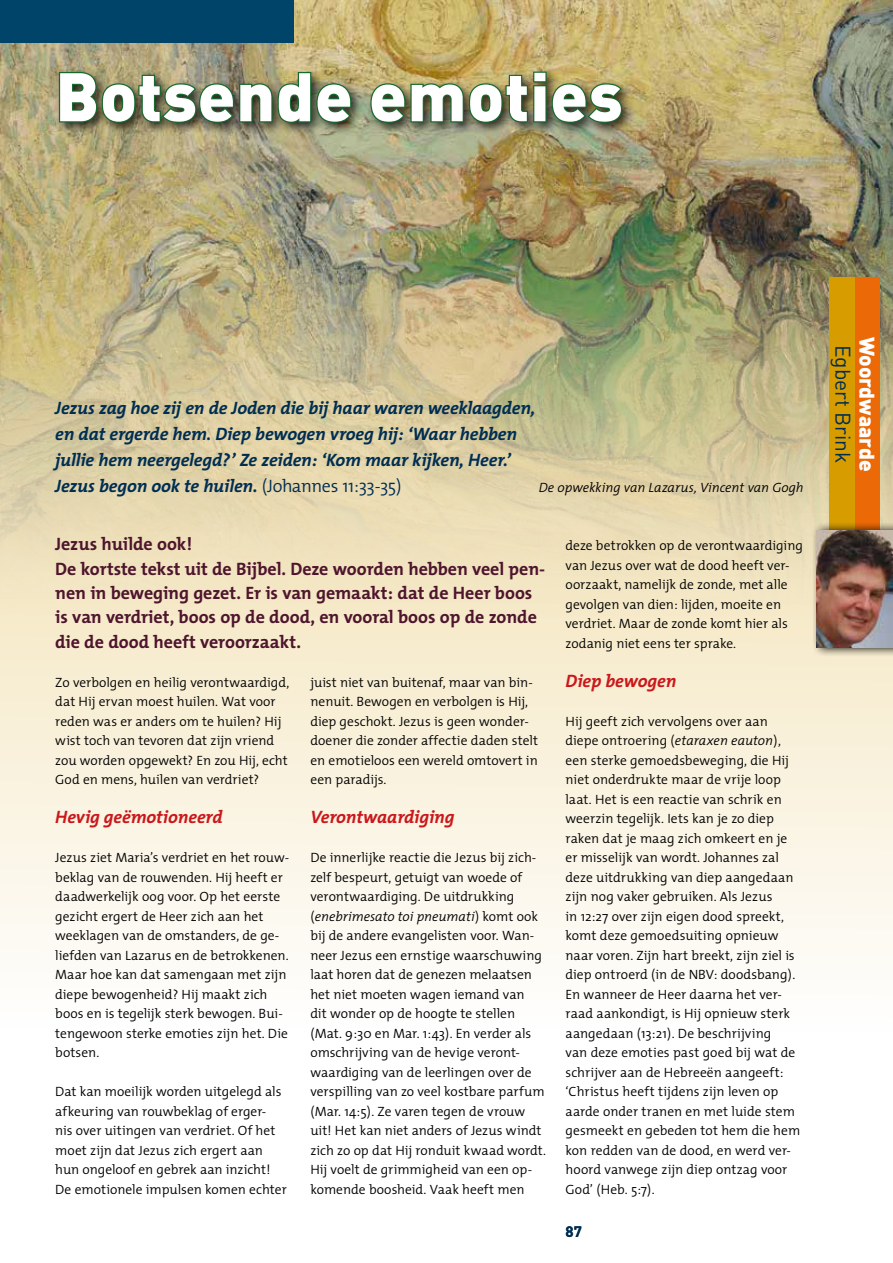
<style>
.page{position:relative;width:893px;height:1263px;background:#fff}
.page>*{position:absolute;margin:0;border:0;box-sizing:border-box;transform-origin:0 0}
.t1{font:900 67.5px "FFDIN Pro";letter-spacing:.01em;color:#fff}
.t2{font:900 21px "FFDIN Pro";color:#fff}
.t3{font:21px "FFDIN Pro";color:#002e52}
.t4{font:italic 700 18px/26px "The Mix";letter-spacing:-.01em;color:#002e52}
.t5{font:700 18px/24.3px "The Mix";letter-spacing:-.005em;color:#4e152d}
.t6{font:italic 700 18px "The Mix";letter-spacing:-.005em;color:#cb171a}
.t7{font:700 15px "FFDIN Pro";color:#002e52}
.t8{font:300 13.5px/19.5px "The Mix";color:#000}
.t9{font:italic 300 13.5px "The Mix";letter-spacing:-.005em;color:#000}
.s1{font-weight:300;font-style:normal}
.s2{font-style:italic}
</style>
<div class="page">
<svg style="left:1px;top:621px;width:892px;height:335px"></svg>
<hr style="left:0;top:0;width:1px;height:1263px;background:#9bbd1e">
<img style="left:0;top:0;width:893px;height:621px">
<div style="left:0;top:0;width:293px;height:43px;background:#004469"></div>
<div style="left:54px;top:67px;width:582px;height:69px;background:#000;opacity:.75"></div>
<img style="left:58px;top:71px;width:295px;height:53px">
<img style="left:369px;top:70px;width:254px;height:54px">
<div style="left:855px;top:277px;width:25px;height:277px;background:#ec6907"></div>
<div style="left:829px;top:277px;width:26px;height:277px;background:#d79d00"></div>
<div style="left:812px;top:522px;width:81px;height:135px;background:#000;opacity:.95"></div>
<img style="left:816px;top:531px;width:77px;height:117px">
<h1 class="t1" style="left:55px;top:39px;width:569px">Botsende emoties</h1>
<h3 class="t4" style="left:55px;top:394px;width:482px">Jezus zag hoe zij en de Joden die bij haar waren weeklaagden, en dat ergerde hem. Diep bewogen vroeg hij: ‘Waar hebben jullie hem neergelegd?’ Ze zeiden: ‘Kom maar kijken, Heer.’ Jezus begon ook te huilen. <span class="s1">(Johannes 11:33-35)</span></h3>
<p class="t9" style="left:539px;top:476px;width:266px">De opwekking van Lazarus, Vincent van Gogh</p>
<h3 class="t5" style="left:55px;top:532px;width:491px">Jezus huilde ook!<br>De kortste tekst uit de Bijbel. Deze woorden hebben veel pen&shy;nen in beweging gezet. Er is van gemaakt: dat de Heer boos is van verdriet, boos op de dood, en vooral boos op de zonde die de dood heeft veroorzaakt.</h3>
<p class="t8" style="left:55px;top:672px;width:236px">Zo verbolgen en heilig verontwaardigd, dat Hij ervan moest huilen. Wat voor reden was er anders om te huilen? Hij wist toch van tevoren dat zijn vriend zou worden opgewekt? En zou Hij, echt God en mens, huilen van verdriet?</p>
<h3 class="t6" style="left:55px;top:802px;width:169px">Hevig geëmotioneerd</h3>
<p class="t8" style="left:55px;top:848px;width:235px">Jezus ziet Maria’s verdriet en het rouw&shy;beklag van de rouwenden. Hij heeft er daadwerkelijk oog voor. Op het eerste gezicht ergert de Heer zich aan het weeklagen van de omstanders, de ge&shy;liefden van Lazarus en de betrokkenen.<br>Maar hoe kan dat samengaan met zijn diepe bewogenheid? Hij maakt zich boos en is tegelijk sterk bewogen. Bui&shy;tengewoon sterke emoties zijn het. Die botsen.</p>
<p class="t8" style="left:55px;top:1081px;width:233px">Dat kan moeilijk worden uitgelegd als afkeuring van rouwbeklag of erger&shy;nis over uitingen van verdriet. Of het moet zijn dat Jezus zich ergert aan hun ongeloof en gebrek aan inzicht!<br>De emotionele impulsen komen echter</p>
<p class="t8" style="left:310px;top:672px;width:229px">juist niet van buitenaf, maar van bin&shy;nenuit. Bewogen en verbolgen is Hij, diep geschokt. Jezus is geen wonder&shy;doener die zonder affectie daden stelt en emotieloos een wereld omtovert in een paradijs.</p>
<h3 class="t6" style="left:310px;top:802px;width:146px">Verontwaardiging</h3>
<p class="t8" style="left:310px;top:848px;width:237px">De innerlijke reactie die Jezus bij zich&shy;zelf bespeurt, getuigt van woede of verontwaardiging. De uitdrukking (<span class="s2">enebrimesato toi pneumati</span>) komt ook bij de andere evangelisten voor. Wan&shy;neer Jezus een ernstige waarschuwing laat horen dat de genezen melaatsen het niet moeten wagen iemand van<br>dit wonder op de hoogte te stellen (Mat. 9:30 en Mar. 1:43). En verder als omschrijving van de hevige veront&shy;waardiging van de leerlingen over de verspilling van zo veel kostbare parfum (Mar. 14:5). Ze varen tegen de vrouw uit! Het kan niet anders of Jezus windt zich zo op dat Hij ronduit kwaad wordt.<br>Hij voelt de grimmigheid van een op&shy;komende boosheid. Vaak heeft men</p>
<p class="t8" style="left:566px;top:535px;width:239px">deze betrokken op de verontwaardiging van Jezus over wat de dood heeft ver&shy;oorzaakt, namelijk de zonde, met alle gevolgen van dien: lijden, moeite en verdriet. Maar de zonde komt hier als zodanig niet eens ter sprake.</p>
<h3 class="t6" style="left:566px;top:666px;width:112px">Diep bewogen</h3>
<p class="t8" style="left:565px;top:711px;width:236px">Hij geeft zich vervolgens over aan diepe ontroering (<span class="s2">etaraxen eauton</span>), een sterke gemoedsbeweging, die Hij niet onderdrukte maar de vrije loop laat. Het is een reactie van schrik en weerzin tegelijk. Iets kan je zo diep raken dat je maag zich omkeert en je er misselijk van wordt. Johannes zal deze uitdrukking van diep aangedaan zijn nog vaker gebruiken. Als Jezus<br>in 12:27 over zijn eigen dood spreekt, komt deze gemoedsuiting opnieuw naar voren. Zijn hart breekt, zijn ziel is diep ontroerd (in de NBV: doodsbang).<br>En wanneer de Heer daarna het ver&shy;raad aankondigt, is Hij opnieuw sterk aangedaan (13:21). De beschrijving<br>van deze emoties past goed bij wat de schrijver aan de Hebreeën aangeeft: ‘Christus heeft tijdens zijn leven op aarde onder tranen en met luide stem gesmeekt en gebeden tot hem die hem kon redden van de dood, en werd ver&shy;hoord vanwege zijn diep ontzag voor God’ (Heb. 5:7).</p>
<p class="t7" style="left:566px;top:1219px;width:18px">87</p>
<h2 class="t3" style="left:859px;top:345px;width:120px;rotate:90deg">Egbert Brink</h2>
<h2 class="t2" style="left:885px;top:337px;width:136px;rotate:90deg">Woordwaarde</h2>
</div>
